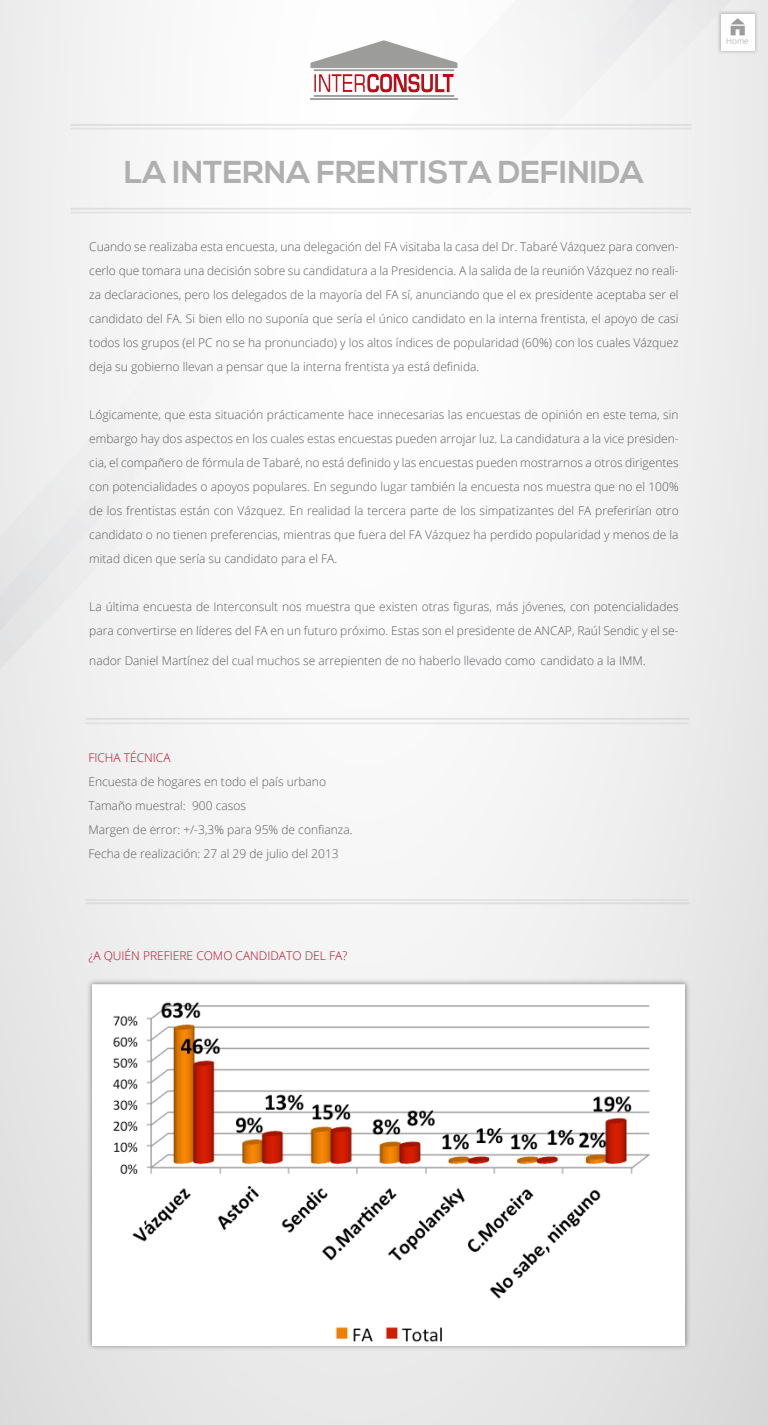
<style>
.page{position:relative;width:768px;height:1425px;background:#fff}
.page>*{position:absolute;margin:0;border:0;box-sizing:border-box;transform-origin:0 0}
.t1{font:700 31.65px "Nexa";color:#afafaf}
.t2{font:300 12px/24px "Open Sans";color:#5b5b5f;text-align:justify}
.t3{font:300 12px "Open Sans";color:#bb0823}
.t4{font:300 8.25px "Open Sans";color:#9c9c9b}
</style>
<div class="page">
<div style="left:0;top:0;width:767px;height:1424px;background:linear-gradient(to bottom,#fefefe,#dfdfdf)"></div>
<svg style="left:0;top:258px;width:254px;height:539px"></svg>
<svg style="left:376px;top:0;width:348px;height:316px"></svg>
<svg style="left:310px;top:40px;width:148px;height:60px"></svg>
<hr style="left:71px;top:208px;width:620px;height:2px;background:#bfbfc1">
<hr style="left:71px;top:212px;width:620px;height:1px;background:#ccc">
<hr style="left:71px;top:124px;width:620px;height:2px;background:#bfbfc1">
<hr style="left:71px;top:128px;width:620px;height:2px;background:#ccc">
<svg style="left:561px;top:0;width:206px;height:180px"></svg>
<img style="left:60px;top:964px;width:654px;height:422px">
<img style="left:92px;top:984px;width:592px;height:360px">
<hr style="left:86px;top:718px;width:603px;height:1px;background:#bfbfc1">
<hr style="left:85px;top:722px;width:603px;height:2px;background:#ccc">
<hr style="left:86px;top:902px;width:603px;height:2px;background:#bfbfc1">
<hr style="left:85px;top:899px;width:603px;height:2px;background:#ccc">
<h1 class="t1" style="left:124px;top:153px;width:521px">LA INTERNA FRENTISTA DEFINIDA</h1>
<p class="t2" style="left:89px;top:234px;width:590px">Cuando se realizaba esta encuesta, una delegación del FA visitaba la casa del Dr. Tabaré Vázquez para conven&shy;cerlo que tomara una decisión sobre su candidatura a la Presidencia. A la salida de la reunión Vázquez no reali&shy;za declaraciones, pero los delegados de la mayoría del FA sí, anunciando que el ex presidente aceptaba ser el candidato del FA. Si bien ello no suponía que sería el único candidato en la interna frentista, el apoyo de casi todos los grupos (el PC no se ha pronunciado) y los altos índices de popularidad (60%) con los cuales Vázquez deja su gobierno llevan a pensar que la interna frentista ya está definida.</p>
<p class="t2" style="left:89px;top:402px;width:590px">Lógicamente, que esta situación prácticamente hace innecesarias las encuestas de opinión en este tema, sin embargo hay dos aspectos en los cuales estas encuestas pueden arrojar luz. La candidatura a la vice presiden&shy;cia, el compañero de fórmula de Tabaré, no está definido y las encuestas pueden mostrarnos a otros dirigentes con potencialidades o apoyos populares. En segundo lugar también la encuesta nos muestra que no el 100% de los frentistas están con Vázquez. En realidad la tercera parte de los simpatizantes del FA preferirían otro candidato o no tienen preferencias, mientras que fuera del FA Vázquez ha perdido popularidad y menos de la mitad dicen que sería su candidato para el FA.</p>
<p class="t2" style="left:89px;top:594px;width:590px">La última encuesta de Interconsult nos muestra que existen otras figuras, más jóvenes, con potencialidades para convertirse en líderes del FA en un futuro próximo. Estas son el presidente de ANCAP, Raúl Sendic y el se-</p>
<p class="t2" style="left:89px;top:648px;width:557px">nador Daniel Martínez del cual muchos se arrepienten de no haberlo llevado como candidato a la IMM.</p>
<p class="t3" style="left:88px;top:749px;width:84px">FICHA TÉCNICA</p>
<p class="t2" style="left:88px;top:769px;width:266px;text-align:left">Encuesta de hogares en todo el país urbano Tamaño muestral: 900 casos<br>Margen de error: +/-3,3% para 95% de confianza.<br>Fecha de realización: 27 al 29 de julio del 2013</p>
<p class="t3" style="left:88px;top:947px;width:260px">¿A QUIÉN PREFIERE COMO CANDIDATO DEL FA?</p>
<p class="t4" style="left:726px;top:36px;width:24px">Home</p>
</div>
